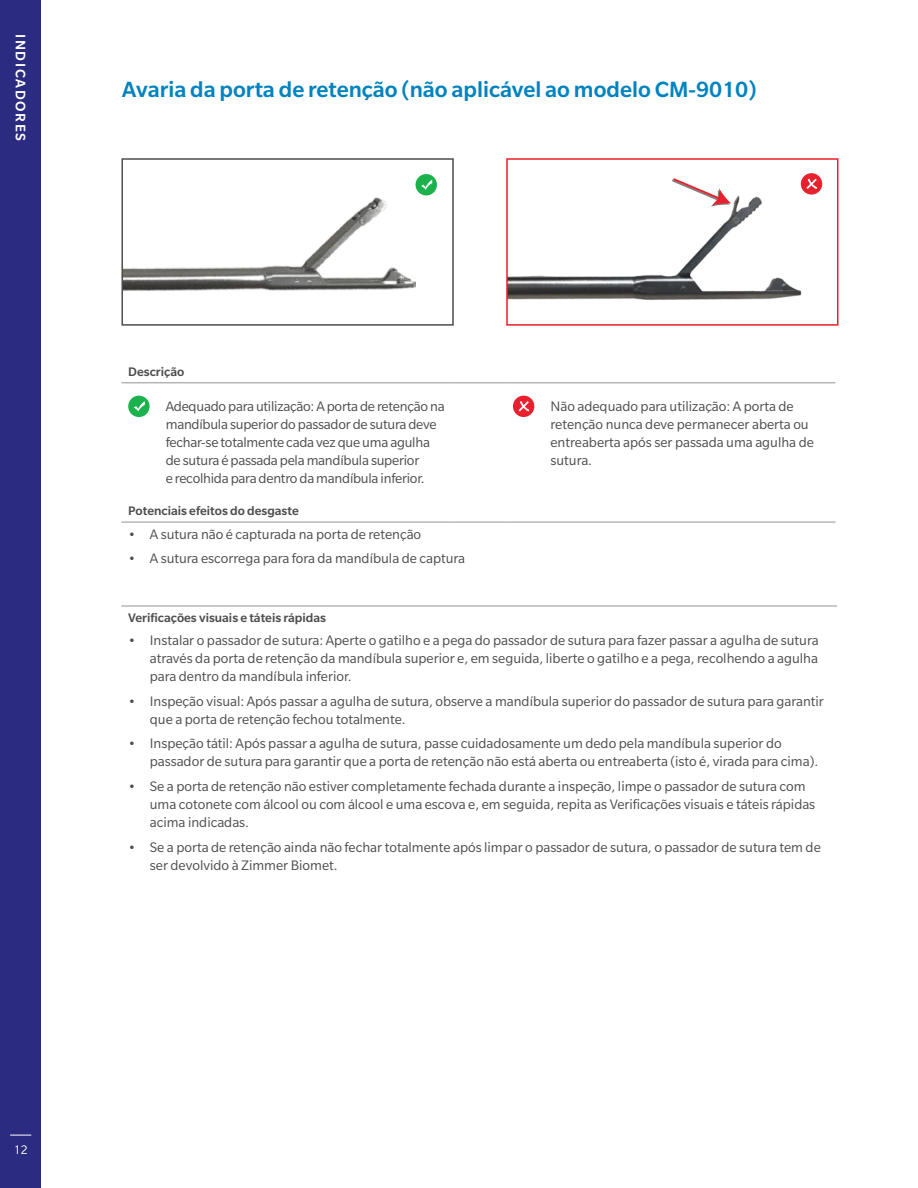
<style>
.page{position:relative;width:918px;height:1188px;background:#fff}
.page>*{position:absolute;margin:0;border:0;box-sizing:border-box;transform-origin:0 0}
.t1{font:500 24px "Slate Pro";color:#0083bf}
.t2{font:15px/18px "Slate Pro";color:#4d4d4f}
.t3{font:500 15px "Slate Pro";letter-spacing:.11em;color:#fff}
.t4{font:500 13.5px "Slate Pro";color:#4d4d4f}
.t5{font:13.5px "Slate Pro";color:#fff}
</style>
<div class="page">
<div style="left:0;top:0;width:41px;height:1188px;background:#2b2b81"></div>
<svg style="left:10px;top:1135px;width:21px;height:1px"></svg>
<img style="left:509px;top:191px;width:296px;height:109px">
<svg style="left:671px;top:178px;width:60px;height:29px"></svg>
<div style="left:506px;top:158px;width:332px;height:168px;border:2px solid #ed1d24"></div>
<img style="left:125px;top:197px;width:291px;height:94px">
<div style="left:122px;top:158px;width:332px;height:168px;border:2px solid #4d4d4f"></div>
<hr style="left:122px;top:606px;width:715px;height:1px;background:#919396">
<hr style="left:122px;top:382px;width:330px;height:1px;background:#919396">
<hr style="left:452px;top:382px;width:54px;height:1px;background:#919396">
<hr style="left:506px;top:382px;width:330px;height:1px;background:#919396">
<hr style="left:122px;top:522px;width:330px;height:1px;background:#919396">
<hr style="left:452px;top:522px;width:54px;height:1px;background:#919396">
<hr style="left:506px;top:522px;width:330px;height:1px;background:#919396">
<div style="left:128px;top:396px;width:22px;height:21px;background:#1cb24b;border-radius:50%"></div>
<svg style="left:134px;top:401px;width:11px;height:10px"></svg>
<div style="left:513px;top:396px;width:21px;height:21px;background:#e8212e;border-radius:50%"></div>
<svg style="left:519px;top:401px;width:10px;height:11px"></svg>
<div style="left:416px;top:174px;width:21px;height:21px;background:#1cb24b;border-radius:50%"></div>
<svg style="left:421px;top:180px;width:11px;height:10px"></svg>
<div style="left:801px;top:173px;width:21px;height:22px;background:#e8212e;border-radius:50%"></div>
<svg style="left:806px;top:179px;width:11px;height:10px"></svg>
<p class="t3" style="left:29px;top:34px;width:109px;rotate:90deg">INDICADORES</p>
<h1 class="t1" style="left:122px;top:76px;width:636px">Avaria da porta de retenção (não aplicável ao modelo CM-9010)</h1>
<p class="t4" style="left:128px;top:364px;width:58px">Descrição</p>
<p class="t2" style="left:166px;top:397px;width:280px">Adequado para utilização: A porta de retenção na mandíbula superior do passador de sutura deve fechar-se totalmente cada vez que uma agulha de sutura é passada pela mandíbula superior<br>e recolhida para dentro da mandíbula inferior.</p>
<p class="t2" style="left:550px;top:397px;width:265px">Não adequado para utilização: A porta de retenção nunca deve permanecer aberta ou entreaberta após ser passada uma agulha de sutura.</p>
<p class="t4" style="left:128px;top:504px;width:172px">Potenciais efeitos do desgaste</p>
<p class="t2" style="left:128px;top:525px;width:294px">• A sutura não é capturada na porta de retenção</p>
<p class="t2" style="left:128px;top:550px;width:338px">• A sutura escorrega para fora da mandíbula de captura</p>
<p class="t4" style="left:128px;top:610px;width:199px">Verificações visuais e táteis rápidas</p>
<p class="t2" style="left:150px;top:631px;width:670px;text-align:justify;text-indent:-22px">• Instalar o passador de sutura: Aperte o gatilho e a pega do passador de sutura para fazer passar a agulha de sutura através da porta de retenção da mandíbula superior e, em seguida, liberte o gatilho e a pega, recolhendo a agulha para dentro da mandíbula inferior.</p>
<p class="t2" style="left:150px;top:692px;width:676px;text-indent:-22px">• Inspeção visual: Após passar a agulha de sutura, observe a mandíbula superior do passador de sutura para garantir que a porta de retenção fechou totalmente.</p>
<p class="t2" style="left:150px;top:735px;width:670px;text-indent:-22px">• Inspeção tátil: Após passar a agulha de sutura, passe cuidadosamente um dedo pela mandíbula superior do passador de sutura para garantir que a porta de retenção não está aberta ou entreaberta (isto é, virada para cima).</p>
<p class="t2" style="left:150px;top:777px;width:667px;text-indent:-22px">• Se a porta de retenção não estiver completamente fechada durante a inspeção, limpe o passador de sutura com uma cotonete com álcool ou com álcool e uma escova e, em seguida, repita as Verificações visuais e táteis rápidas acima indicadas.</p>
<p class="t2" style="left:150px;top:838px;width:673px;text-indent:-22px">• Se a porta de retenção ainda não fechar totalmente após limpar o passador de sutura, o passador de sutura tem de ser devolvido à Zimmer Biomet.</p>
<p class="t5" style="left:14px;top:1143px;width:15px">12</p>
</div>
